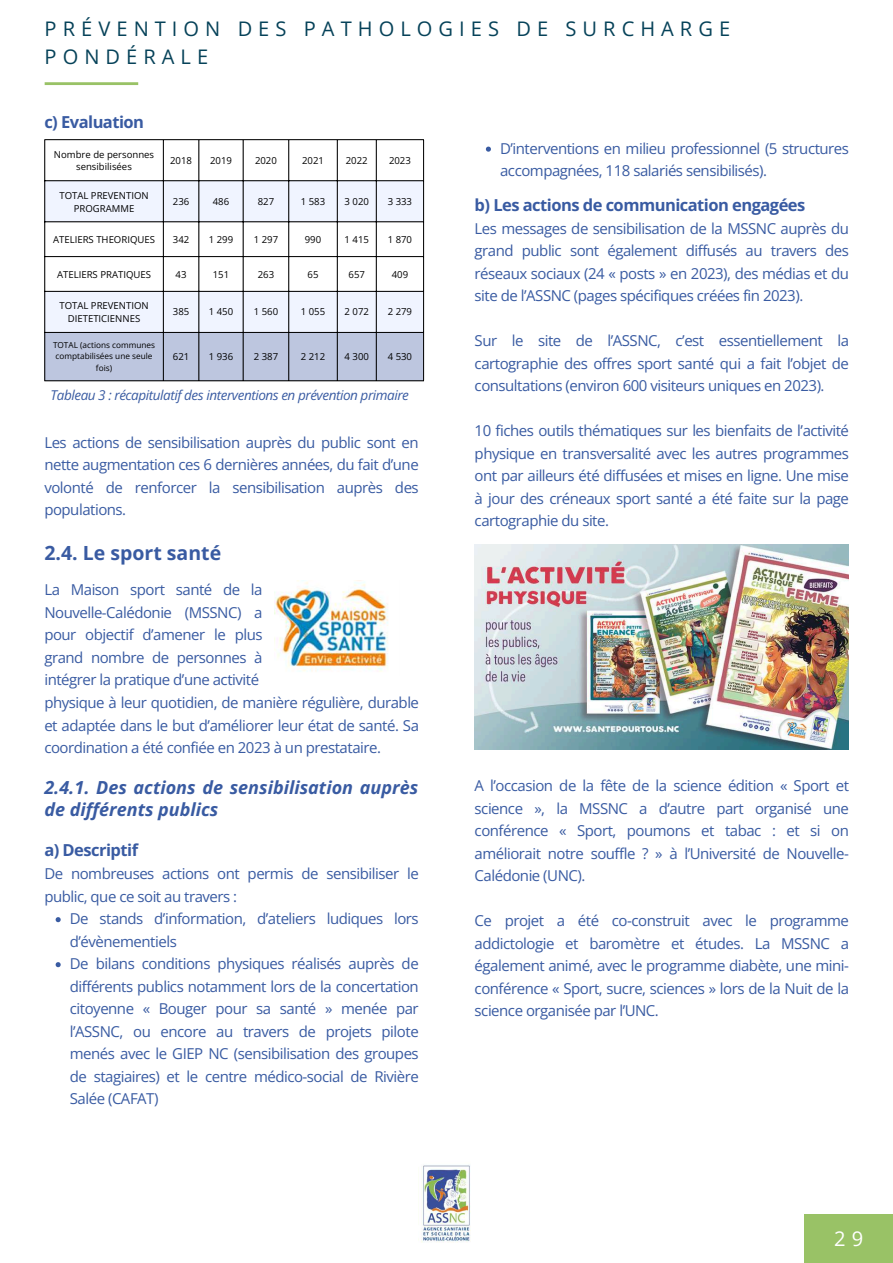
<style>
.page{position:relative;width:893px;height:1263px;background:#fff}
.page>*{position:absolute;margin:0;border:0;box-sizing:border-box;transform-origin:0 0}
.t1{font:20.1px/28.1px "Open Sans";letter-spacing:.3em;color:#064259}
.t2{font:20.1px "Open Sans";color:#fff}
.t3{font:700 19.5px "Open Sans";color:#395ba2}
.t4{font:italic 700 18px/22.5px "Open Sans";color:#395ba2}
.t5{font:700 16.5px "Open Sans";letter-spacing:-.03em;color:#395ba2}
.t6{font:15px/22.5px "Open Sans";letter-spacing:-.03em;color:#395ba2;text-align:justify}
.t7{font:italic 13.5px "Open Sans";letter-spacing:-.03em;color:#395ba2}
.t8{font:9.6px/12.9px "Open Sans";color:#000;text-align:center}
.t9{font:8.25px/11.2px "Open Sans";color:#000;text-align:center}
</style>
<div class="page">
<img style="left:418px;top:1165px;width:53px;height:78px">
<hr style="left:45px;top:82px;width:93px;height:3px;background:#99c266">
<svg style="left:45px;top:181px;width:378px;height:151px;fill:#f0f4ff"></svg>
<div style="left:45px;top:333px;width:378px;height:47px;background:#bdc6df"></div>
<hr style="left:44px;top:140px;width:1px;height:240px;background:#000">
<hr style="left:163px;top:140px;width:1px;height:240px;background:#000">
<hr style="left:198px;top:140px;width:1px;height:240px;background:#000">
<hr style="left:243px;top:140px;width:1px;height:240px;background:#000">
<hr style="left:288px;top:140px;width:1px;height:240px;background:#000">
<hr style="left:337px;top:140px;width:1px;height:240px;background:#000">
<hr style="left:376px;top:140px;width:1px;height:240px;background:#000">
<hr style="left:423px;top:140px;width:1px;height:240px;background:#000">
<hr style="left:44px;top:139px;width:380px;height:1px;background:#000">
<hr style="left:44px;top:180px;width:380px;height:1px;background:#000">
<hr style="left:44px;top:221px;width:380px;height:1px;background:#000">
<hr style="left:44px;top:256px;width:380px;height:1px;background:#000">
<hr style="left:44px;top:291px;width:380px;height:1px;background:#000">
<hr style="left:44px;top:332px;width:380px;height:1px;background:#000">
<hr style="left:44px;top:380px;width:380px;height:1px;background:#000">
<img style="left:274px;top:582px;width:114px;height:90px">
<div style="left:804px;top:1215px;width:89px;height:48px;background:#99c266"></div>
<img style="left:474px;top:545px;width:374px;height:204px">
<svg style="left:486px;top:147px;width:5px;height:5px"></svg>
<svg style="left:56px;top:917px;width:5px;height:5px"></svg>
<svg style="left:56px;top:962px;width:5px;height:5px"></svg>
<h1 class="t1" style="left:45px;top:14px;width:687px">PRÉVENTION DES PATHOLOGIES DE SURCHARGE<br>PONDÉRALE</h1>
<p class="t5" style="left:44px;top:110px;width:101px">c) Evaluation</p>
<p class="t8" style="left:54px;top:147px;width:102px">Nombre de personnes sensibilisées</p>
<p class="t8" style="left:170px;top:154px;width:23px">2018</p>
<p class="t8" style="left:210px;top:154px;width:23px">2019</p>
<p class="t8" style="left:255px;top:154px;width:23px">2020</p>
<p class="t8" style="left:302px;top:154px;width:23px">2021</p>
<p class="t8" style="left:346px;top:154px;width:23px">2022</p>
<p class="t8" style="left:389px;top:154px;width:23px">2023</p>
<p class="t8" style="left:59px;top:188px;width:91px">TOTAL PREVENTION<br>PROGRAMME</p>
<p class="t8" style="left:173px;top:195px;width:18px">236</p>
<p class="t8" style="left:213px;top:195px;width:18px">486</p>
<p class="t8" style="left:258px;top:195px;width:18px">827</p>
<p class="t8" style="left:301px;top:195px;width:26px">1 583</p>
<p class="t8" style="left:344px;top:195px;width:26px">3 020</p>
<p class="t8" style="left:388px;top:195px;width:26px">3 333</p>
<p class="t8" style="left:53px;top:233px;width:103px">ATELIERS THEORIQUES</p>
<p class="t8" style="left:173px;top:233px;width:18px">342</p>
<p class="t8" style="left:209px;top:233px;width:26px">1 299</p>
<p class="t8" style="left:254px;top:233px;width:26px">1 297</p>
<p class="t8" style="left:305px;top:233px;width:18px">990</p>
<p class="t8" style="left:344px;top:233px;width:26px">1 415</p>
<p class="t8" style="left:388px;top:233px;width:26px">1 870</p>
<p class="t8" style="left:57px;top:268px;width:95px">ATELIERS PRATIQUES</p>
<p class="t8" style="left:176px;top:268px;width:12px">43</p>
<p class="t8" style="left:213px;top:268px;width:18px">151</p>
<p class="t8" style="left:258px;top:268px;width:18px">263</p>
<p class="t8" style="left:307px;top:268px;width:12px">65</p>
<p class="t8" style="left:348px;top:268px;width:18px">657</p>
<p class="t8" style="left:392px;top:268px;width:18px">409</p>
<p class="t8" style="left:59px;top:299px;width:91px">TOTAL PREVENTION<br>DIETETICIENNES</p>
<p class="t8" style="left:173px;top:305px;width:18px">385</p>
<p class="t8" style="left:209px;top:305px;width:26px">1 450</p>
<p class="t8" style="left:254px;top:305px;width:26px">1 560</p>
<p class="t8" style="left:301px;top:305px;width:26px">1 055</p>
<p class="t8" style="left:344px;top:305px;width:26px">2 072</p>
<p class="t8" style="left:388px;top:305px;width:26px">2 279</p>
<p class="t9" style="left:53px;top:339px;width:104px">TOTAL (actions communes comptabilisées une seule fois)</p>
<p class="t8" style="left:173px;top:350px;width:18px">621</p>
<p class="t8" style="left:209px;top:350px;width:26px">1 936</p>
<p class="t8" style="left:254px;top:350px;width:26px">2 387</p>
<p class="t8" style="left:301px;top:350px;width:26px">2 212</p>
<p class="t8" style="left:344px;top:350px;width:26px">4 300</p>
<p class="t8" style="left:388px;top:350px;width:26px">4 530</p>
<p class="t7" style="left:51px;top:386px;width:360px">Tableau 3 : récapitulatif des interventions en prévention primaire</p>
<p class="t6" style="left:44px;top:431px;width:376px">Les actions de sensibilisation auprès du public sont en nette augmentation ces 6 dernières années, du fait d’une volonté de renforcer la sensibilisation auprès des populations.</p>
<h2 class="t3" style="left:44px;top:539px;width:178px">2.4. Le sport santé</h2>
<p class="t6" style="left:44px;top:578px;width:376px;text-align:left">La Maison sport santé de la<br>Nouvelle-Calédonie (MSSNC) a<br>pour objectif d’amener le plus<br>grand nombre de personnes à<br>intégrer la pratique d’une activité<br>physique à leur quotidien, de manière régulière, durable et adaptée dans le but d’améliorer leur état de santé. Sa coordination a été confiée en 2023 à un prestataire.</p>
<p class="t4" style="left:44px;top:775px;width:375px">2.4.1. Des actions de sensibilisation auprès de différents publics</p>
<p class="t5" style="left:44px;top:839px;width:95px">a) Descriptif</p>
<p class="t6" style="left:44px;top:862px;width:376px">De nombreuses actions ont permis de sensibiliser le public, que ce soit au travers :</p>
<p class="t6" style="left:70px;top:907px;width:350px;text-align:left">De stands d’information, d’ateliers ludiques lors d’évènementiels<br>De bilans conditions physiques réalisés auprès de différents publics notamment lors de la concertation citoyenne « Bouger pour sa santé » menée par l’ASSNC, ou encore au travers de projets pilote menés avec le GIEP NC (sensibilisation des groupes de stagiaires) et le centre médico-social de Rivière Salée (CAFAT)</p>
<p class="t6" style="left:500px;top:137px;width:350px">D’interventions en milieu professionnel (5 structures accompagnées, 118 salariés sensibilisés).</p>
<p class="t5" style="left:474px;top:193px;width:332px">b) Les actions de communication engagées</p>
<p class="t6" style="left:474px;top:217px;width:376px">Les messages de sensibilisation de la MSSNC auprès du grand public sont également diffusés au travers des réseaux sociaux (24 « posts » en 2023), des médias et du site de l’ASSNC (pages spécifiques créées fin 2023).</p>
<p class="t6" style="left:474px;top:329px;width:376px">Sur le site de l’ASSNC, c’est essentiellement la cartographie des offres sport santé qui a fait l’objet de consultations (environ 600 visiteurs uniques en 2023).</p>
<p class="t6" style="left:474px;top:419px;width:376px">10 fiches outils thématiques sur les bienfaits de l’activité physique en transversalité avec les autres programmes ont par ailleurs été diffusées et mises en ligne. Une mise à jour des créneaux sport santé a été faite sur la page cartographie du site.</p>
<p class="t6" style="left:474px;top:774px;width:376px">A l’occasion de la fête de la science édition « Sport et science », la MSSNC a d’autre part organisé une conférence « Sport, poumons et tabac : et si on améliorait notre souffle ? » à l’Université de Nouvelle-Calédonie (UNC).</p>
<p class="t6" style="left:474px;top:909px;width:376px">Ce projet a été co-construit avec le programme addictologie et baromètre et études. La MSSNC a également animé, avec le programme diabète, une mini&shy;conférence « Sport, sucre, sciences » lors de la Nuit de la science organisée par l’UNC.</p>
<h1 class="t2" style="left:834px;top:1225px;width:31px">2 9</h1>
</div>
